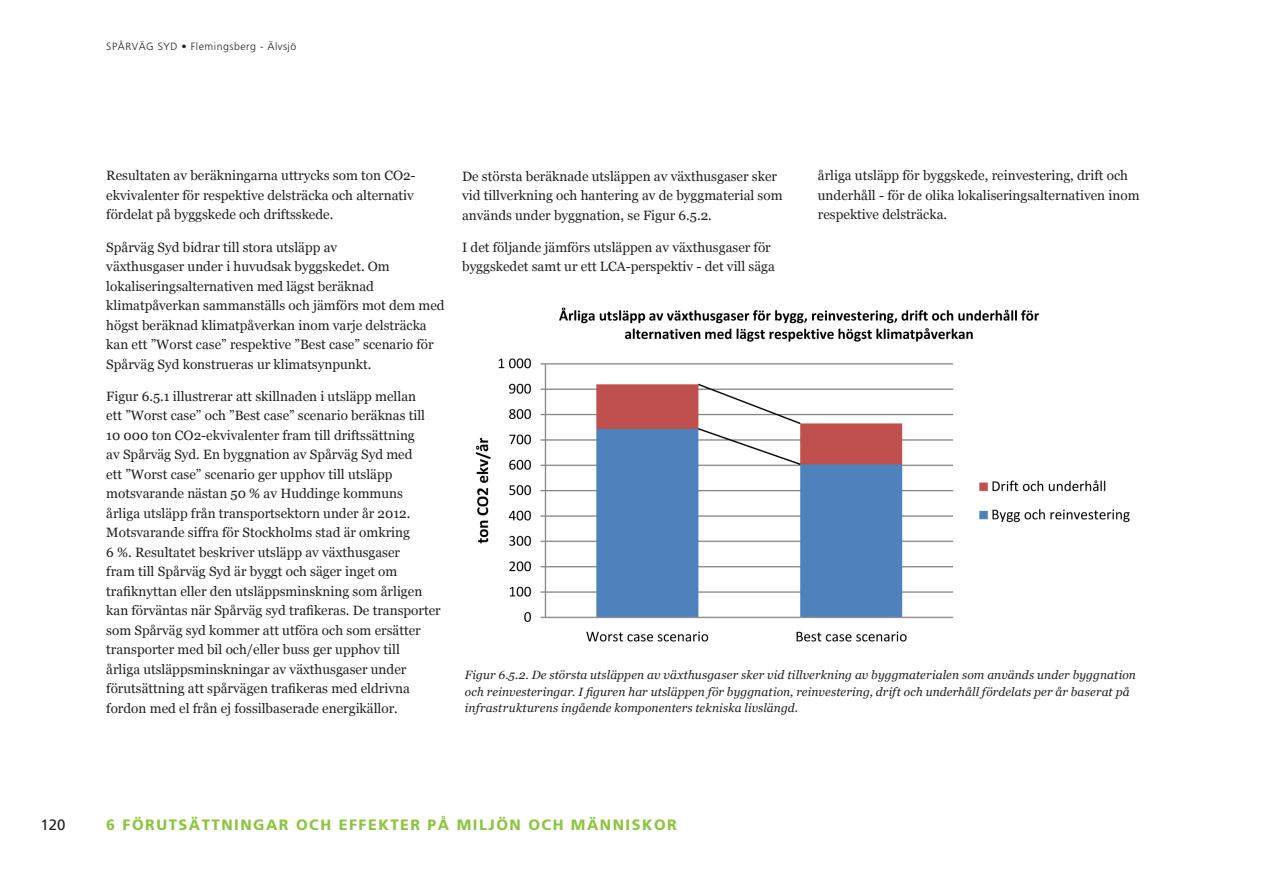
<style>
.page{position:relative;width:1263px;height:893px;background:#fff}
.page>*{position:absolute;margin:0;border:0;box-sizing:border-box;transform-origin:0 0}
.t1{font:800 15px "Frutiger SLLOTF";letter-spacing:.1em;color:#8bc63e}
.t2{font:15px "Frutiger SLLOTF";color:#231f20}
.Brödtext{font:13.5px/19.5px "Georgia";color:#231f20}
.Bildtext{font:italic 12px/16.5px "Georgia";letter-spacing:.01em;color:#231f20}
.t3{font:300 10.5px "Frutiger SLLOTF";letter-spacing:.05em;color:#231f20}
</style>
<div class="page">
<img style="left:475px;top:307px;width:655px;height:335px">
<p class="t3" style="left:106px;top:41px;width:192px">SPÅRVÄG SYD • Flemingsberg - Älvsjö</p>
<p class="t2" style="left:41px;top:816px;width:27px">120</p>
<p class="Brödtext" style="left:106px;top:166px;width:311px">Resultaten av beräkningarna uttrycks som ton CO2- ekvivalenter för respektive delsträcka och alternativ fördelat på byggskede och driftsskede.</p>
<p class="Brödtext" style="left:106px;top:237px;width:340px">Spårväg Syd bidrar till stora utsläpp av<br>växthusgaser under i huvudsak byggskedet. Om lokaliseringsalternativen med lägst beräknad klimatpåverkan sammanställs och jämförs mot dem med högst beräknad klimatpåverkan inom varje delsträcka kan ett ”Worst case” respektive ”Best case” scenario för Spårväg Syd konstrueras ur klimatsynpunkt.</p>
<p class="Brödtext" style="left:106px;top:387px;width:336px">Figur 6.5.1 illustrerar att skillnaden i utsläpp mellan<br>ett ”Worst case” och ”Best case” scenario beräknas till 10 000 ton CO2-ekvivalenter fram till driftssättning<br>av Spårväg Syd. En byggnation av Spårväg Syd med<br>ett ”Worst case” scenario ger upphov till utsläpp motsvarande nästan 50 % av Huddinge kommuns<br>årliga utsläpp från transportsektorn under år 2012.<br>Motsvarande siffra för Stockholms stad är omkring<br>6 %. Resultatet beskriver utsläpp av växthusgaser<br>fram till Spårväg Syd är byggt och säger inget om trafiknyttan eller den utsläppsminskning som årligen kan förväntas när Spårväg syd trafikeras. De transporter som Spårväg syd kommer att utföra och som ersätter transporter med bil och/eller buss ger upphov till<br>årliga utsläppsminskningar av växthusgaser under förutsättning att spårvägen trafikeras med eldrivna fordon med el från ej fossilbaserade energikällor.</p>
<p class="Brödtext" style="left:462px;top:167px;width:322px">De största beräknade utsläppen av växthusgaser sker vid tillverkning och hantering av de byggmaterial som används under byggnation, se Figur 6.5.2.</p>
<p class="Brödtext" style="left:462px;top:238px;width:314px">I det följande jämförs utsläppen av växthusgaser för byggskedet samt ur ett LCA-perspektiv - det vill säga</p>
<p class="Brödtext" style="left:818px;top:166px;width:323px">årliga utsläpp för byggskede, reinvestering, drift och underhåll - för de olika lokaliseringsalternativen inom respektive delsträcka.</p>
<p class="Bildtext" style="left:465px;top:667px;width:672px">Figur 6.5.2. De största utsläppen av växthusgaser sker vid tillverkning av byggmaterialen som används under byggnation och reinvesteringar. I figuren har utsläppen för byggnation, reinvestering, drift och underhåll fördelats per år baserat på infrastrukturens ingående komponenters tekniska livslängd.</p>
<p class="t1" style="left:106px;top:816px;width:572px">6 FÖRUTSÄTTNINGAR OCH EFFEKTER PÅ MILJÖN OCH MÄNNISKOR</p>
</div>
